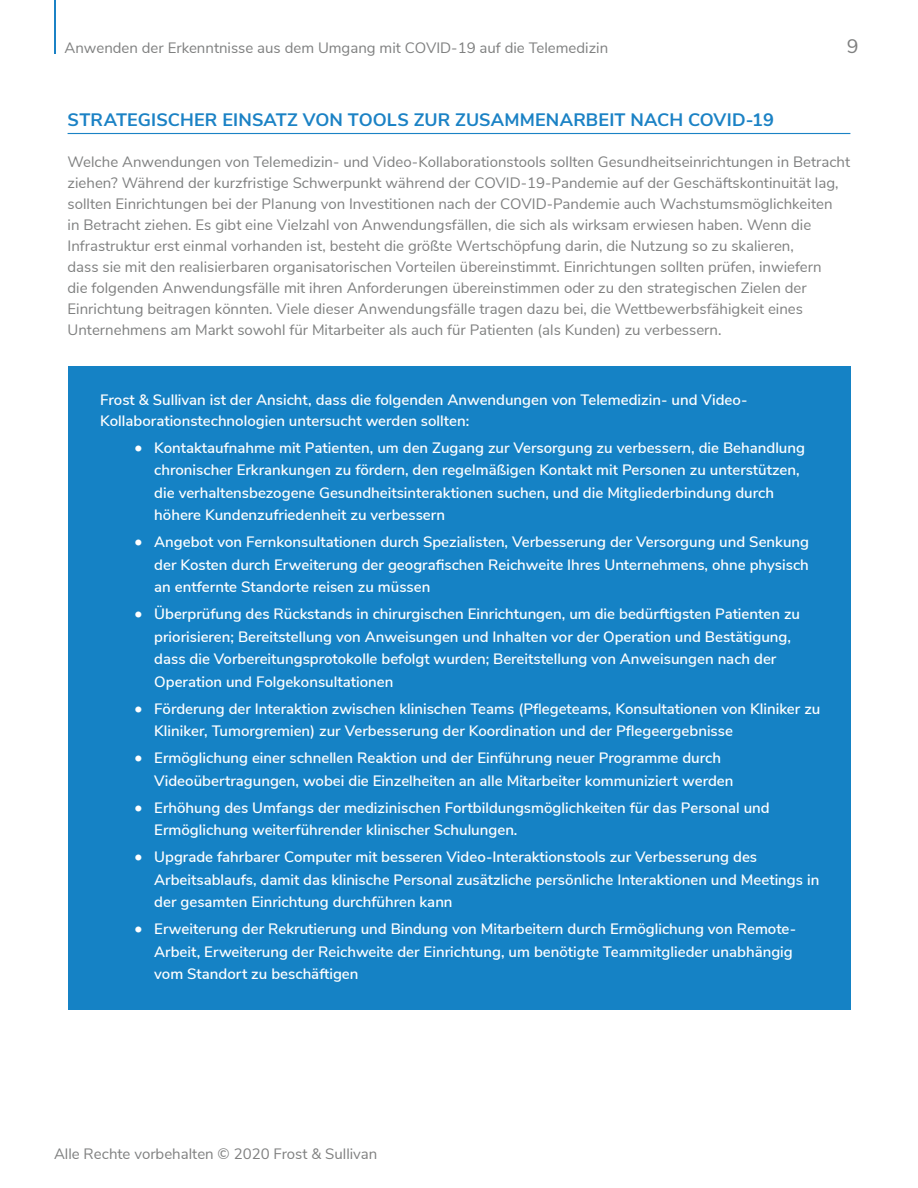
<style>
.page{position:relative;width:918px;height:1188px;background:#fff}
.page>*{position:absolute;margin:0;border:0;box-sizing:border-box;transform-origin:0 0}
.t1{font:19.5px "Nunito Sans";color:#7f8080}
.t2{font:700 18px "Nunito Sans";letter-spacing:.01em;color:#1b82c5}
.Text_body{font:600 15px/22.5px "Nunito Sans";color:#fff}
.Text_body-2{font:15px/21px "Nunito Sans";color:#7f8080}
.s1{font-weight:800;font-size:16.5px}
</style>
<div class="page">
<hr style="left:54px;top:0;width:1px;height:54px;background:#1b82c5">
<hr style="left:68px;top:133px;width:782px;height:1px;background:#1b82c5">
<div style="left:68px;top:366px;width:782px;height:644px;background:#1582c5"></div>
<p class="Text_body-2" style="left:64px;top:36px;width:545px">Anwenden der Erkenntnisse aus dem Umgang mit COVID-19 auf die Telemedizin</p>
<h1 class="t1" style="left:847px;top:32px;width:13px">9</h1>
<h1 class="t2" style="left:68px;top:107px;width:708px">STRATEGISCHER EINSATZ VON TOOLS ZUR ZUSAMMENARBEIT NACH COVID-19</h1>
<p class="Text_body-2" style="left:68px;top:151px;width:784px">Welche Anwendungen von Telemedizin- und Video-Kollaborationstools sollten Gesundheitseinrichtungen in Betracht ziehen? Während der kurzfristige Schwerpunkt während der COVID-19-Pandemie auf der Geschäftskontinuität lag, sollten Einrichtungen bei der Planung von Investitionen nach der COVID-Pandemie auch Wachstumsmöglichkeiten<br>in Betracht ziehen. Es gibt eine Vielzahl von Anwendungsfällen, die sich als wirksam erwiesen haben. Wenn die Infrastruktur erst einmal vorhanden ist, besteht die größte Wertschöpfung darin, die Nutzung so zu skalieren,<br>dass sie mit den realisierbaren organisatorischen Vorteilen übereinstimmt. Einrichtungen sollten prüfen, inwiefern<br>die folgenden Anwendungsfälle mit ihren Anforderungen übereinstimmen oder zu den strategischen Zielen der Einrichtung beitragen könnten. Viele dieser Anwendungsfälle tragen dazu bei, die Wettbewerbsfähigkeit eines Unternehmens am Markt sowohl für Mitarbeiter als auch für Patienten (als Kunden) zu verbessern.</p>
<p class="Text_body" style="left:100px;top:388px;width:649px;line-height:21px">Frost &amp; Sullivan ist der Ansicht, dass die folgenden Anwendungen von Telemedizin- und Video-<br>Kollaborationstechnologien untersucht werden sollten:</p>
<p class="Text_body" style="left:154px;top:435px;width:652px;text-indent:-20px"><span class="s1">•</span> Kontaktaufnahme mit Patienten, um den Zugang zur Versorgung zu verbessern, die Behandlung chronischer Erkrankungen zu fördern, den regelmäßigen Kontakt mit Personen zu unterstützen, die verhaltensbezogene Gesundheitsinteraktionen suchen, und die Mitgliederbindung durch höhere Kundenzufriedenheit zu verbessern</p>
<p class="Text_body" style="left:154px;top:530px;width:656px;text-align:justify;text-indent:-20px"><span class="s1">•</span> Angebot von Fernkonsultationen durch Spezialisten, Verbesserung der Versorgung und Senkung der Kosten durch Erweiterung der geografischen Reichweite Ihres Unternehmens, ohne physisch an entfernte Standorte reisen zu müssen</p>
<p class="Text_body" style="left:154px;top:602px;width:647px;text-indent:-20px"><span class="s1">•</span> Überprüfung des Rückstands in chirurgischen Einrichtungen, um die bedürftigsten Patienten zu priorisieren; Bereitstellung von Anweisungen und Inhalten vor der Operation und Bestätigung, dass die Vorbereitungsprotokolle befolgt wurden; Bereitstellung von Anweisungen nach der Operation und Folgekonsultationen</p>
<p class="Text_body" style="left:154px;top:696px;width:668px;text-indent:-20px"><span class="s1">•</span> Förderung der Interaktion zwischen klinischen Teams (Pflegeteams, Konsultationen von Kliniker zu<br>Kliniker, Tumorgremien) zur Verbesserung der Koordination und der Pflegeergebnisse</p>
<p class="Text_body" style="left:154px;top:746px;width:581px;text-indent:-20px"><span class="s1">•</span> Ermöglichung einer schnellen Reaktion und der Einführung neuer Programme durch<br>Videoübertragungen, wobei die Einzelheiten an alle Mitarbeiter kommuniziert werden</p>
<p class="Text_body" style="left:154px;top:795px;width:617px;text-indent:-20px"><span class="s1">•</span> Erhöhung des Umfangs der medizinischen Fortbildungsmöglichkeiten für das Personal und<br>Ermöglichung weiterführender klinischer Schulungen.</p>
<p class="Text_body" style="left:154px;top:845px;width:667px;text-indent:-20px"><span class="s1">•</span> Upgrade fahrbarer Computer mit besseren Video-Interaktionstools zur Verbesserung des<br>Arbeitsablaufs, damit das klinische Personal zusätzliche persönliche Interaktionen und Meetings in der gesamten Einrichtung durchführen kann</p>
<p class="Text_body" style="left:154px;top:917px;width:643px;text-indent:-20px"><span class="s1">•</span> Erweiterung der Rekrutierung und Bindung von Mitarbeitern durch Ermöglichung von Remote-<br>Arbeit, Erweiterung der Reichweite der Einrichtung, um benötigte Teammitglieder unabhängig vom Standort zu beschäftigen</p>
<p class="Text_body-2" style="left:54px;top:1142px;width:325px">Alle Rechte vorbehalten © 2020 Frost &amp; Sullivan</p>
</div>
